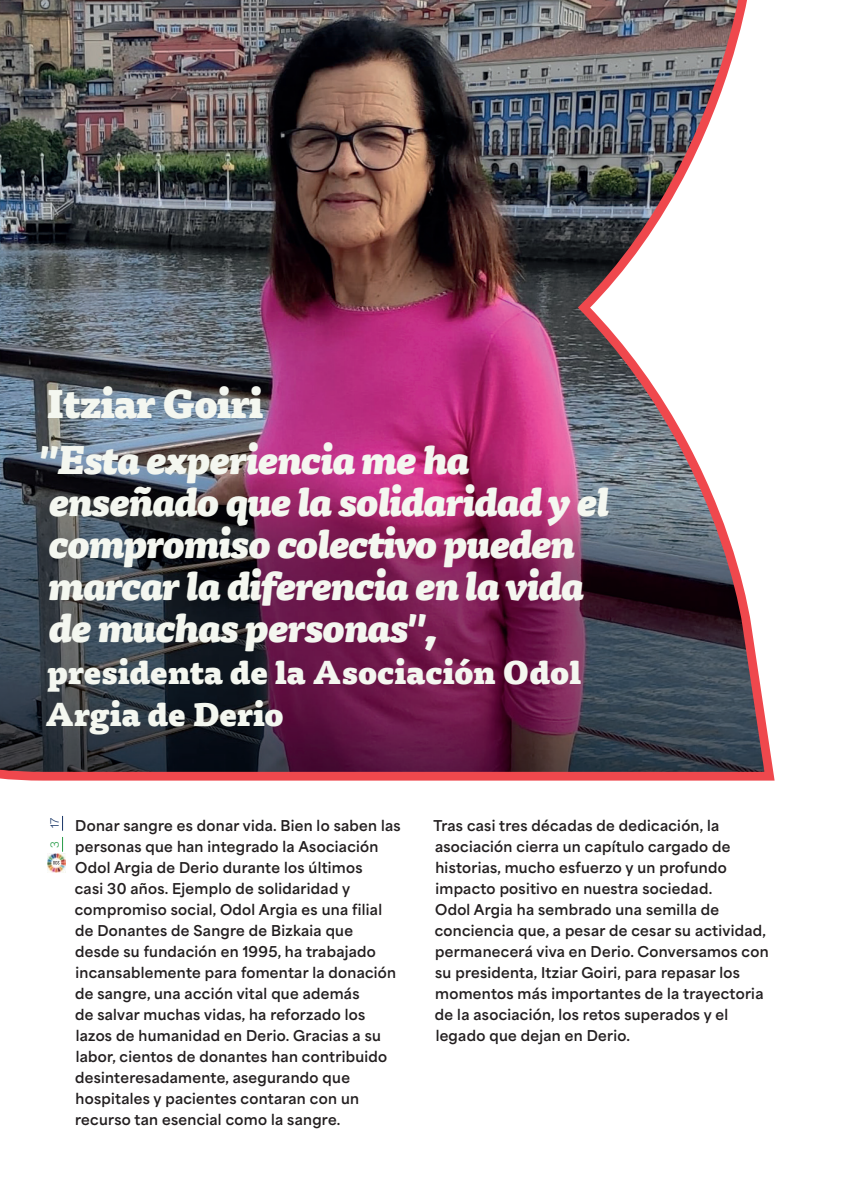
<style>
.page{position:relative;width:844px;height:1191px;background:#fff}
.page>*{position:absolute;margin:0;border:0;box-sizing:border-box;transform-origin:0 0}
.t1{font:italic 900 38.5px/42px "Tisa Pro";letter-spacing:-.025em;color:#f4f7f0}
.t2{font:900 38.5px "Tisa Pro";letter-spacing:-.025em;color:#f4f7f0}
.t3{font:900 31.5px/42px "Tisa Pro";color:#f4f7f0}
.t4{font:700 14px/21px "Area Normal";letter-spacing:.02em;color:#231f20}
.t5{font:10.5px "Area Normal";color:#183567}
.t6{font:10.5px "Area Normal";color:#269b47}
</style>
<div class="page">
<img style="left:0;top:0;width:775px;height:781px">
<img style="left:47px;top:854px;width:19px;height:18px">
<svg style="left:53px;top:861px;width:6px;height:3px"></svg>
<svg style="left:62px;top:816px;width:1px;height:14px"></svg>
<svg style="left:62px;top:837px;width:1px;height:14px"></svg>
<h1 class="t2" style="left:47px;top:370px;width:218px">Itziar Goiri</h1>
<h1 class="t1" style="left:39px;top:436px;width:571px">"Esta experiencia me ha enseñado que la solidaridad y el compromiso colectivo pueden marcar la diferencia en la vida de muchas personas",</h1>
<h2 class="t3" style="left:45px;top:649px;width:537px">presidenta de la Asociación Odol<br>Argia de Derio</h2>
<p class="t5" style="left:45px;top:828px;width:12px;rotate:-90deg">17</p>
<p class="t6" style="left:45px;top:847px;width:8px;rotate:-90deg">3</p>
<p class="t4" style="left:75px;top:813px;width:327px">Donar sangre es donar vida. Bien lo saben las personas que han integrado la Asociación Odol Argia de Derio durante los últimos<br>casi 30 años. Ejemplo de solidaridad y compromiso social, Odol Argia es una filial de Donantes de Sangre de Bizkaia que desde su fundación en 1995, ha trabajado incansablemente para fomentar la donación de sangre, una acción vital que además<br>de salvar muchas vidas, ha reforzado los lazos de humanidad en Derio. Gracias a su labor, cientos de donantes han contribuido desinteresadamente, asegurando que hospitales y pacientes contaran con un recurso tan esencial como la sangre.</p>
<p class="t4" style="left:433px;top:813px;width:336px">Tras casi tres décadas de dedicación, la asociación cierra un capítulo cargado de historias, mucho esfuerzo y un profundo impacto positivo en nuestra sociedad.<br>Odol Argia ha sembrado una semilla de conciencia que, a pesar de cesar su actividad, permanecerá viva en Derio. Conversamos con su presidenta, Itziar Goiri, para repasar los momentos más importantes de la trayectoria de la asociación, los retos superados y el legado que dejan en Derio.</p>
</div>
